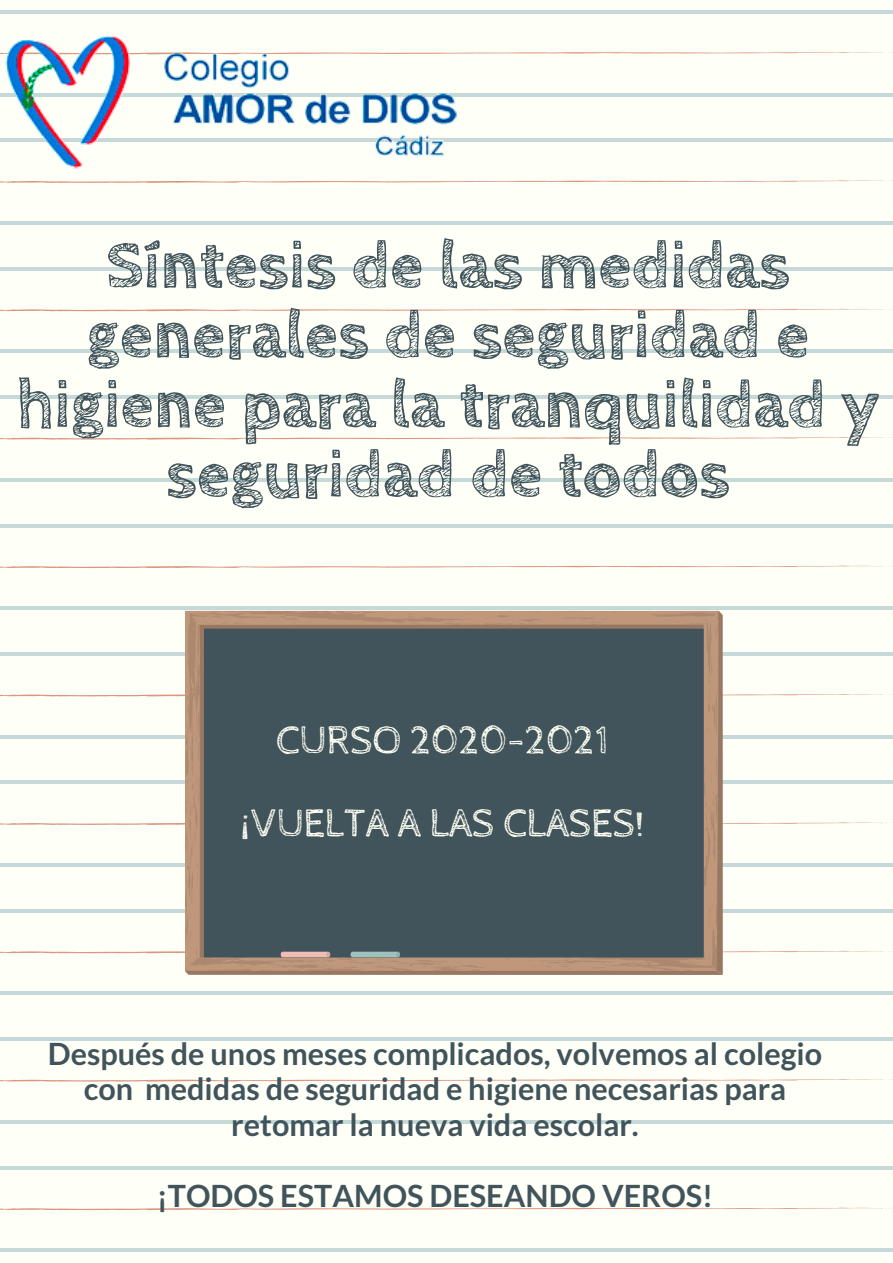
<style>
.page{position:relative;width:893px;height:1263px;background:#fefff2}
.page>*{position:absolute;margin:0;border:0;box-sizing:border-box;transform-origin:0 0}
.t1{font:700 67.5px/69.7px "Cabin Sketch";color:#41545b;text-align:center}
.t2{font:40.5px/83.2px "Cabin Sketch";color:#fefff2;text-align:center}
.t3{font:700 30.6px/35.5px "Lato";color:#41545b;text-align:center}
</style>
<div class="page">
<svg style="left:460px;top:52px;width:432px;height:2px"></svg>
<svg style="left:460px;top:180px;width:432px;height:2px"></svg>
<svg style="left:0;top:309px;width:892px;height:2px;background:#eccbbc"></svg>
<svg style="left:0;top:437px;width:892px;height:3px"></svg>
<svg style="left:0;top:566px;width:891px;height:2px"></svg>
<svg style="left:0;top:694px;width:892px;height:3px"></svg>
<svg style="left:0;top:822px;width:892px;height:3px"></svg>
<svg style="left:0;top:1079px;width:892px;height:3px"></svg>
<svg style="left:0;top:1207px;width:892px;height:3px"></svg>
<hr style="left:0;top:10px;width:893px;height:4px;background:#c5dad8">
<hr style="left:0;top:93px;width:893px;height:4px;background:#c5dad8">
<hr style="left:0;top:138px;width:893px;height:4px;background:#c5dad8">
<hr style="left:0;top:221px;width:893px;height:4px;background:#c5dad8">
<hr style="left:0;top:267px;width:893px;height:4px;background:#c5dad8">
<hr style="left:0;top:349px;width:893px;height:4px;background:#c5dad8">
<hr style="left:0;top:395px;width:893px;height:4px;background:#c5dad8">
<hr style="left:0;top:478px;width:893px;height:4px;background:#c5dad8">
<hr style="left:0;top:524px;width:893px;height:3px;background:#a0c2bf">
<hr style="left:0;top:606px;width:893px;height:4px;background:#c5dad8">
<hr style="left:0;top:652px;width:893px;height:4px;background:#c5dad8">
<hr style="left:0;top:735px;width:893px;height:3px;background:#a0c2bf">
<hr style="left:0;top:780px;width:893px;height:4px;background:#c5dad8">
<hr style="left:0;top:863px;width:893px;height:4px;background:#c5dad8">
<hr style="left:0;top:909px;width:893px;height:3px;background:#a0c2bf">
<hr style="left:0;top:991px;width:893px;height:4px;background:#c5dad8">
<hr style="left:0;top:1037px;width:893px;height:4px;background:#c5dad8">
<hr style="left:0;top:1120px;width:893px;height:4px;background:#c5dad8">
<hr style="left:0;top:1166px;width:893px;height:3px;background:#c5dad8">
<hr style="left:0;top:1248px;width:893px;height:4px;background:#c5dad8">
<svg style="left:0;top:951px;width:892px;height:6px"></svg>
<svg style="left:185px;top:611px;width:537px;height:364px;background:#535d5f"></svg>
<img style="left:0;top:35px;width:460px;height:148px">
<h1 class="t1" style="left:17px;top:232px;width:864px">Síntesis de las medidas generales de seguridad e higiene para la tranquilidad y seguridad de todos</h1>
<h2 class="t2" style="left:241px;top:699px;width:406px">CURSO 2020-2021 ¡VUELTA A LAS CLASES!</h2>
<p class="t3" style="left:48px;top:1035px;width:776px">Después de unos meses complicados, volvemos al colegio con medidas de seguridad e higiene necesarias para retomar la nueva vida escolar.</p>
<p class="t3" style="left:157px;top:1177px;width:558px">¡TODOS ESTAMOS DESEANDO VEROS!</p>
</div>
